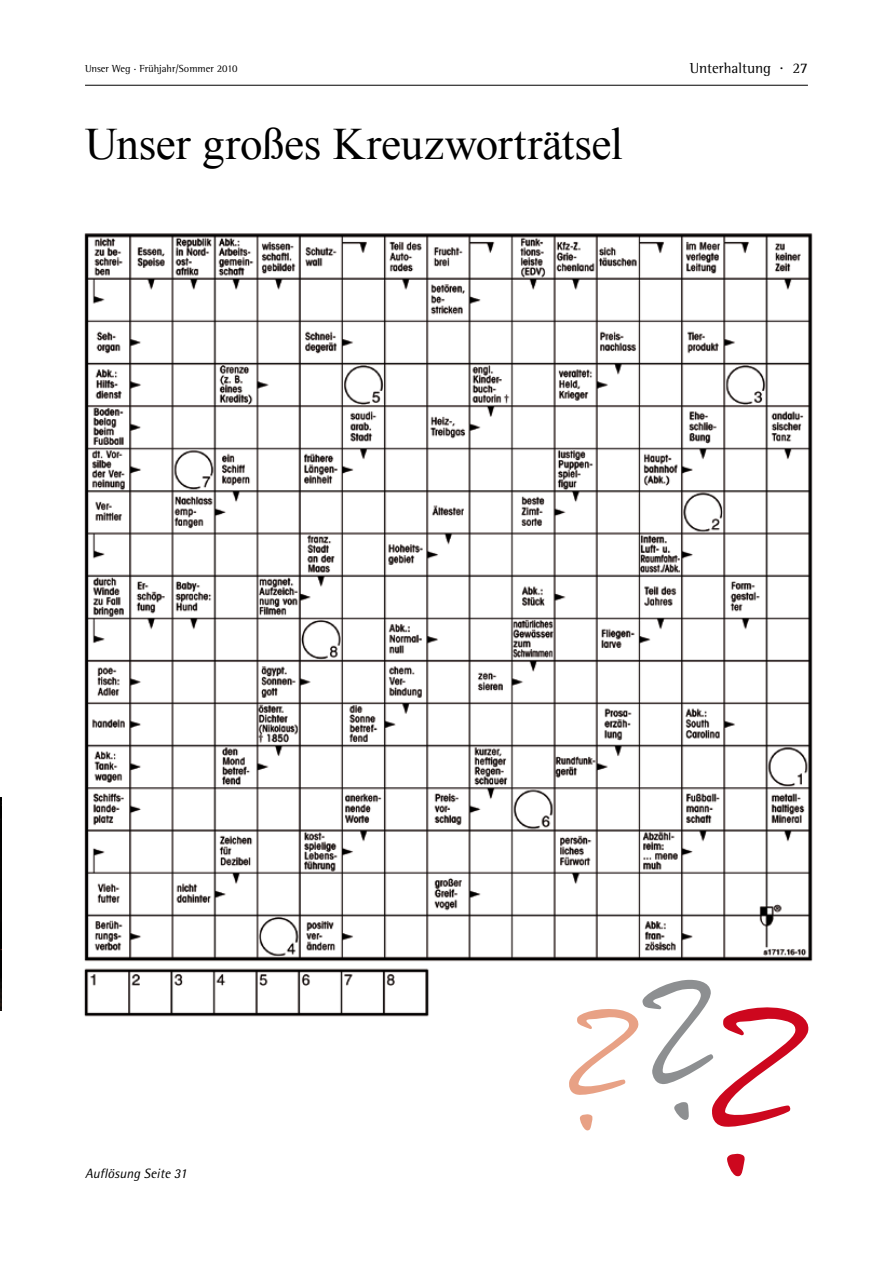
<style>
.page{position:relative;width:893px;height:1263px;background:#fff}
.page>*{position:absolute;margin:0;border:0;box-sizing:border-box;transform-origin:0 0}
.t1{font:45px "Times New Roman";letter-spacing:-.005em;color:#000}
.t2{font:15px "Rotis Semi Serif";color:#000}
.t3{font:italic 13.5px "Rotis Semi Sans";color:#000}
.t4{font:10.5px "Rotis Semi Serif";color:#000}
</style>
<div class="page">
<hr style="left:85px;top:85px;width:723px;height:1px;background:#000">
<img style="left:84px;top:233px;width:729px;height:784px">
<img style="left:0;top:798px;width:1px;height:213px">
<svg style="left:558px;top:976px;width:254px;height:41px"></svg>
<p class="t4" style="left:85px;top:62px;width:154px">Unser Weg . Frühjahr/Sommer 2010</p>
<h1 class="t1" style="left:85px;top:113px;width:539px">Unser großes Kreuzworträtsel</h1>
<h2 class="t2" style="left:690px;top:59px;width:120px">Unterhaltung . 27</h2>
<p class="t3" style="left:85px;top:1165px;width:103px">Auflösung Seite 31</p>
</div>
